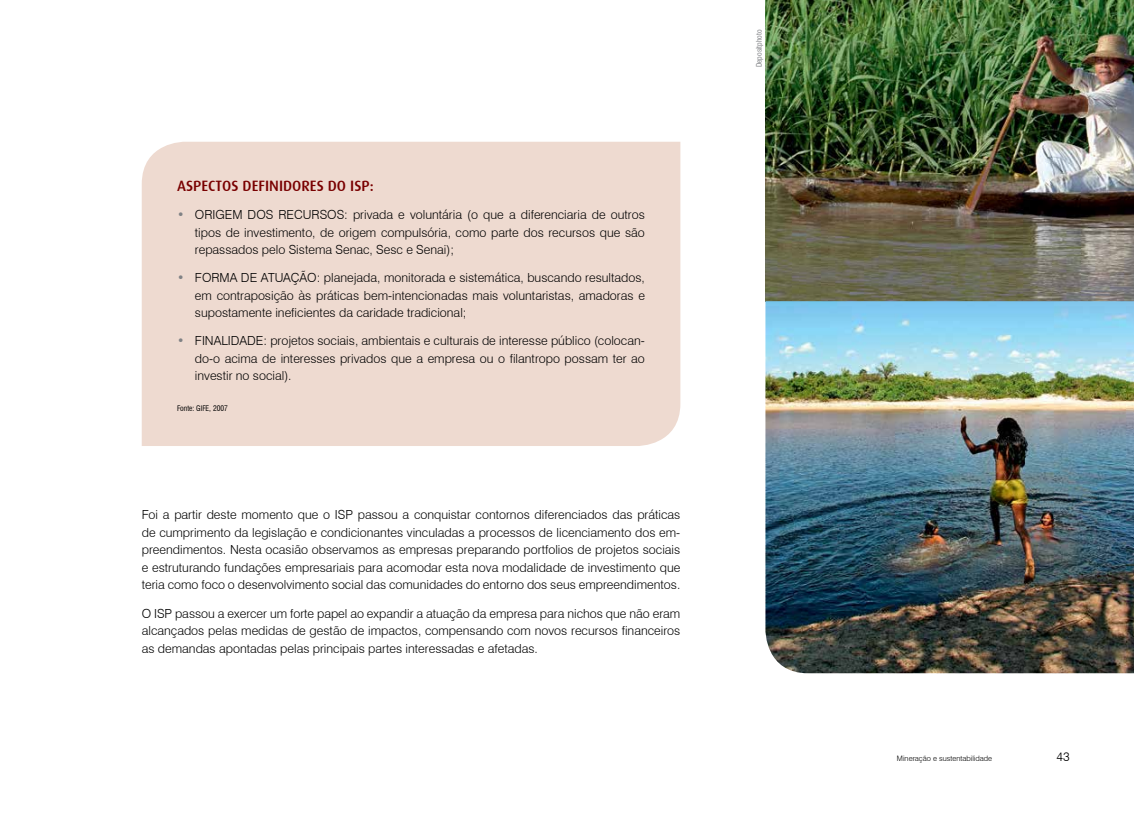
<style>
.page{position:relative;width:1134px;height:815px;background:#fff}
.page>*{position:absolute;margin:0;border:0;box-sizing:border-box;transform-origin:0 0}
.t1{font:500 15px "Dax";color:#790000}
.t2{font:300 12.5px/17.5px "Swiss 721 BT";color:#000;text-align:justify}
.t3{font:300 7.5px "Swiss 721 BT";color:#000}
.t4{font:condensed 7.5px "Swiss 721 BT";color:#000}
.t5{font:condensed 7.5px "Swiss 721 BT";color:#808285}
.s1{color:#808285}
</style>
<div class="page">
<img style="left:765px;top:0;width:369px;height:673px">
<div style="left:142px;top:142px;width:538px;height:304px;background:#eedad0"></div>
<p class="t1" style="left:177px;top:177px;width:9px">ASPEC</p>
<p class="t1" style="left:216px;top:177px;width:160px">TOS DEFINIDORES DO ISP:</p>
<p class="t2" style="left:195px;top:206px;width:451px;text-indent:-18px"><span class="s1">•</span> Orig em dos recursos: privada e voluntária (o que a diferenciaria de outros tipos de investimento, de origem compulsória, como parte dos recursos que são repassados pelo Sistema Senac, Sesc e Senai);</p>
<p class="t2" style="left:195px;top:269px;width:452px;text-indent:-18px"><span class="s1">•</span> Forma de atuação: planejada, monitorada e sistemática, buscando resultados, em contraposição às práticas bem-intencionadas mais voluntaristas, amadoras e supostamente ineficientes da caridade tradicional;</p>
<p class="t2" style="left:195px;top:332px;width:452px;text-indent:-18px"><span class="s1">•</span> Finalidade: projetos sociais, ambientais e culturais de interesse público (colocan&shy;do-o acima de interesses privados que a empresa ou o filantropo possam ter ao investir no social).</p>
<p class="t4" style="left:177px;top:403px;width:52px">Fonte: GIFE, 2007</p>
<p class="t2" style="left:142px;top:506px;width:540px;text-indent:216px">passou a conquistar contornos diferenciados das práticas de cumprimento da legislação e condicionantes vinculadas a processos de licenciamento dos em&shy;preendimentos. N esta ocasião observamos as empresas preparando portfolios de projetos sociais e estruturando fundações empresariais para acomodar esta nova modalidade de investimento que teria como foco o desenvolvimento social das comunidades do entorno dos seus empreendimentos.</p>
<p class="t2" style="left:142px;top:604px;width:540px">O ISP passou a exercer um forte papel ao expandir a atuação da empresa para nichos que não eram alcançados pelas medidas de gestão de impactos, compensando com novos recursos financeiros as demandas apontadas pelas principais partes interessadas e afetadas.</p>
<p class="t2" style="left:142px;top:506px;width:200px">Foi a partir deste momento que o ISP</p>
<p class="t5" style="left:755px;top:67px;width:39px;rotate:-90deg">Depositphoto</p>
<p class="t3" style="left:897px;top:754px;width:97px">M ineração e sustentabilidade</p>
<p class="t2" style="left:1056px;top:748px;width:15px">43</p>
</div>
